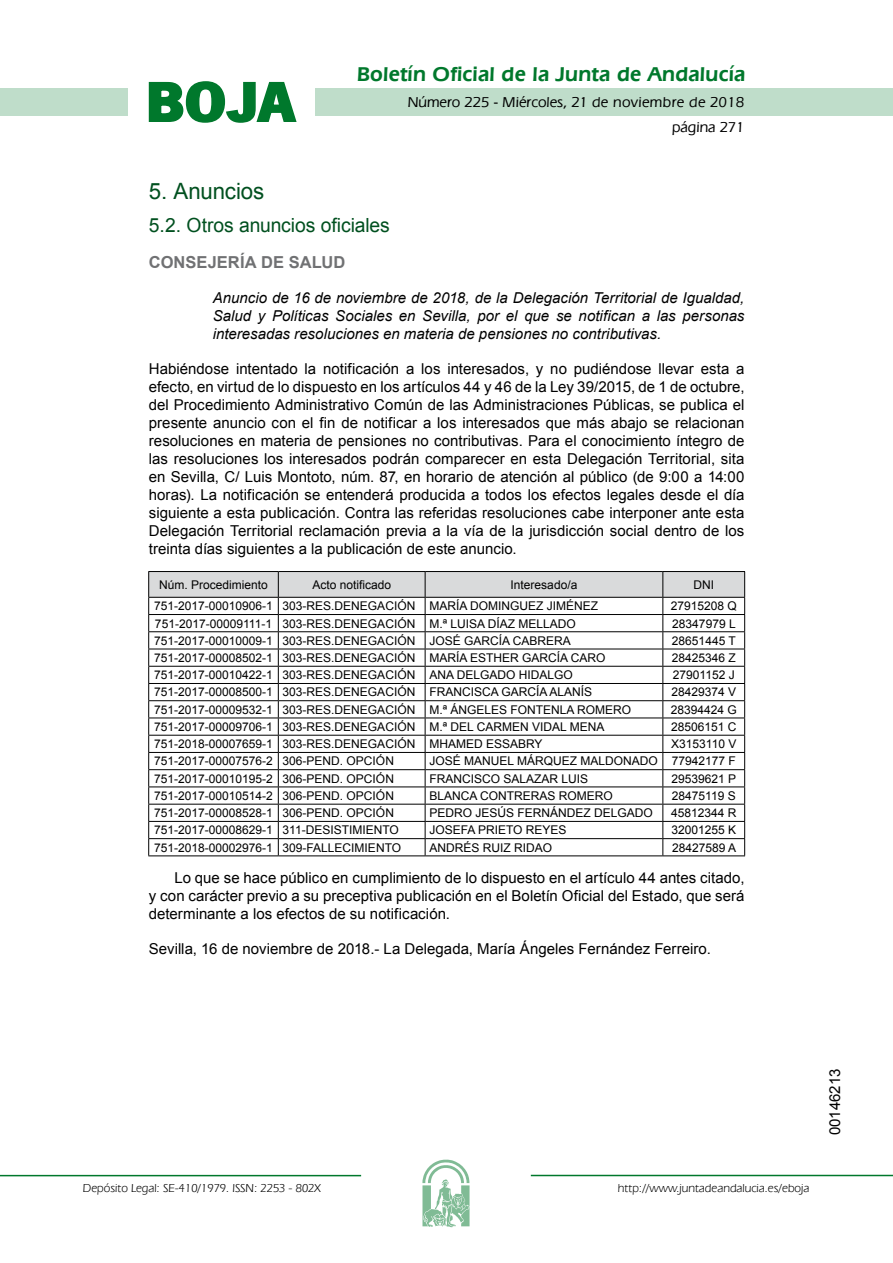
<style>
.page{position:relative;width:893px;height:1263px;background:#fff}
.page>*{position:absolute;margin:0;border:0;box-sizing:border-box;transform-origin:0 0}
.t1{font:700 57.75px "News Got T";color:#00782c;scale:1.14 1}
.t2{font:22.5px "Arial";letter-spacing:-.005em;color:#00501f}
.t3{font:600 21px "Eras IT Cby BT";letter-spacing:.01em;color:#00782c}
.t4{font:19.5px "Arial";letter-spacing:-.005em;color:#00501f}
.t5{font:700 16.5px "Arial";letter-spacing:.005em;color:#707173}
.t6{font:15px/18px "Arial";color:#000;text-align:justify}
.t7{font:italic 15px/18px "Arial";color:#000;text-align:justify}
.t8{font:500 15px/24.5px "Eras IT Cby BT";color:#000;text-align:right}
.t9{font:12px "Arial";color:#000}
.t10{font:12px "Eras IT Cby BT";color:#000}
</style>
<div class="page">
<div style="left:315px;top:88px;width:577px;height:28px;background:#bfddca"></div>
<div style="left:0;top:88px;width:128px;height:28px;background:#bfddca"></div>
<hr style="left:0;top:1175px;width:361px;height:1px;background:#00782c">
<svg style="left:422px;top:1159px;width:47px;height:68px"></svg>
<hr style="left:531px;top:1175px;width:361px;height:1px;background:#00782c">
<svg style="left:148px;top:81px;width:149px;height:42px"></svg>
<hr style="left:148px;top:571px;width:130px;height:1px;background:#000">
<hr style="left:278px;top:571px;width:147px;height:1px;background:#000">
<hr style="left:425px;top:571px;width:238px;height:1px;background:#000">
<hr style="left:663px;top:571px;width:82px;height:1px;background:#000">
<svg style="left:148px;top:572px;width:597px;height:284px"></svg>
<hr style="left:148px;top:856px;width:130px;height:1px;background:#000">
<hr style="left:278px;top:856px;width:147px;height:1px;background:#000">
<hr style="left:425px;top:856px;width:238px;height:1px;background:#000">
<hr style="left:663px;top:856px;width:82px;height:1px;background:#000">
<h1 class="t1" style="left:145px;top:68px;width:133px">BOJA</h1>
<h3 class="t3" style="left:357px;top:62px;width:390px">Boletín Oficial de la Junta de Andalucía</h3>
<p class="t8" style="left:408px;top:90px;width:338px">Número 225 - Miércoles, 21 de noviembre de 2018 página 271</p>
<h2 class="t2" style="left:149px;top:177px;width:117px">5. Anuncios</h2>
<h3 class="t4" style="left:149px;top:212px;width:242px">5.2. Otros anuncios oficiales</h3>
<p class="t5" style="left:149px;top:251px;width:198px">CONSEJERÍA DE SALUD</p>
<p class="t7" style="left:213px;top:289px;width:533px">Anuncio de 16 de noviembre de 2018, de la Delegación Territorial de Igualdad, Salud y Políticas Sociales en Sevilla, por el que se notifican a las personas interesadas resoluciones en materia de pensiones no contributivas.</p>
<p class="t6" style="left:149px;top:360px;width:597px">Habiéndose intentado la notificación a los interesados, y no pudiéndose llevar esta a efecto, en virtud de lo dispuesto en los artículos 44 y 46 de la Ley 39/2015, de 1 de octubre, del Procedimiento Administrativo Común de las Administraciones Públicas, se publica el presente anuncio con el fin de notificar a los interesados que más abajo se relacionan resoluciones en materia de pensiones no contributivas. Para el conocimiento íntegro de las resoluciones los interesados podrán comparecer en esta Delegación Territorial, sita en Sevilla, C/ Luis Montoto, núm. 87, en horario de atención al público (de 9:00 a 14:00 horas). La notificación se entenderá producida a todos los efectos legales desde el día siguiente a esta publicación. Contra las referidas resoluciones cabe interponer ante esta Delegación Territorial reclamación previa a la vía de la jurisdicción social dentro de los treinta días siguientes a la publicación de este anuncio.</p>
<p class="t9" style="left:159px;top:577px;width:110px">Núm. Procedimiento</p>
<p class="t9" style="left:312px;top:577px;width:80px">Acto notificado</p>
<p class="t9" style="left:510px;top:577px;width:68px">Interesado/a</p>
<p class="t9" style="left:693px;top:577px;width:22px">DNI</p>
<p class="t9" style="left:154px;top:598px;width:445px">751-2017-00010906-1 303-RES.DENEGACIÓN MARÍA DOMINGUEZ JIMÉNEZ</p>
<p class="t9" style="left:670px;top:598px;width:68px">27915208 Q</p>
<p class="t9" style="left:155px;top:615px;width:422px">751-2017-00009111-1 303-RES.DENEGACIÓN M.ª LUISA DÍAZ MELLADO</p>
<p class="t9" style="left:672px;top:615px;width:65px">28347979 L</p>
<p class="t9" style="left:154px;top:633px;width:418px">751-2017-00010009-1 303-RES.DENEGACIÓN JOSÉ GARCÍA CABRERA</p>
<p class="t9" style="left:672px;top:633px;width:65px">28651445 T</p>
<p class="t9" style="left:154px;top:650px;width:453px">751-2017-00008502-1 303-RES.DENEGACIÓN MARÍA ESTHER GARCÍA CARO</p>
<p class="t9" style="left:671px;top:650px;width:66px">28425346 Z</p>
<p class="t9" style="left:154px;top:667px;width:420px">751-2017-00010422-1 303-RES.DENEGACIÓN ANA DELGADO HIDALGO</p>
<p class="t9" style="left:672px;top:667px;width:63px">27901152 J</p>
<p class="t9" style="left:154px;top:684px;width:439px">751-2017-00008500-1 303-RES.DENEGACIÓN FRANCISCA GARCÍA ALANÍS</p>
<p class="t9" style="left:671px;top:684px;width:66px">28429374 V</p>
<p class="t9" style="left:154px;top:702px;width:478px">751-2017-00009532-1 303-RES.DENEGACIÓN M.ª ÁNGELES FONTENLA ROMERO</p>
<p class="t9" style="left:670px;top:702px;width:68px">28394424 G</p>
<p class="t9" style="left:154px;top:719px;width:452px">751-2017-00009706-1 303-RES.DENEGACIÓN M.ª DEL CARMEN VIDAL MENA</p>
<p class="t9" style="left:671px;top:719px;width:67px">28506151 C</p>
<p class="t9" style="left:154px;top:736px;width:390px">751-2018-00007659-1 303-RES.DENEGACIÓN MHAMED ESSABRY</p>
<p class="t9" style="left:671px;top:736px;width:67px">X3153110 V</p>
<p class="t9" style="left:154px;top:753px;width:241px">751-2017-00007576-2 306-PEND. OPCIÓN</p>
<p class="t9" style="left:429px;top:753px;width:308px">JOSÉ MANUEL MÁRQUEZ MALDONADO 77942177 F</p>
<p class="t9" style="left:154px;top:771px;width:241px">751-2017-00010195-2 306-PEND. OPCIÓN</p>
<p class="t9" style="left:429px;top:771px;width:160px">FRANCISCO SALAZAR LUIS</p>
<p class="t9" style="left:671px;top:771px;width:66px">29539621 P</p>
<p class="t9" style="left:154px;top:788px;width:241px">751-2017-00010514-2 306-PEND. OPCIÓN</p>
<p class="t9" style="left:429px;top:788px;width:185px">BLANCA CONTRERAS ROMERO</p>
<p class="t9" style="left:671px;top:788px;width:65px">28475119 S</p>
<p class="t9" style="left:154px;top:805px;width:241px">751-2017-00008528-1 306-PEND. OPCIÓN</p>
<p class="t9" style="left:429px;top:805px;width:225px">PEDRO JESÚS FERNÁNDEZ DELGADO</p>
<p class="t9" style="left:671px;top:805px;width:67px">45812344 R</p>
<p class="t9" style="left:154px;top:822px;width:246px">751-2017-00008629-1 311-DESISTIMIENTO</p>
<p class="t9" style="left:429px;top:822px;width:139px">JOSEFA PRIETO REYES</p>
<p class="t9" style="left:671px;top:822px;width:66px">32001255 K</p>
<p class="t9" style="left:154px;top:840px;width:248px">751-2018-00002976-1 309-FALLECIMIENTO</p>
<p class="t9" style="left:429px;top:840px;width:124px">ANDRÉS RUIZ RIDAO</p>
<p class="t9" style="left:672px;top:840px;width:66px">28427589 A</p>
<p class="t6" style="left:149px;top:869px;width:597px;text-indent:26px">Lo que se hace público en cumplimiento de lo dispuesto en el artículo 44 antes citado, y con carácter previo a su preceptiva publicación en el Boletín Oficial del Estado, que será determinante a los efectos de su notificación.</p>
<p class="t6" style="left:149px;top:940px;width:563px">Sevilla, 16 de noviembre de 2018.- La Delegada, María Ángeles Fernández Ferreiro.</p>
<p class="t10" style="left:83px;top:1181px;width:239px">Depósito Legal: SE-410/1979. ISSN: 2253 - 802X</p>
<p class="t10" style="left:618px;top:1181px;width:193px">http://www.juntadeandalucia.es/eboja</p>
<p class="t6" style="left:826px;top:1135px;width:68px;rotate:-90deg">00146213</p>
</div>
